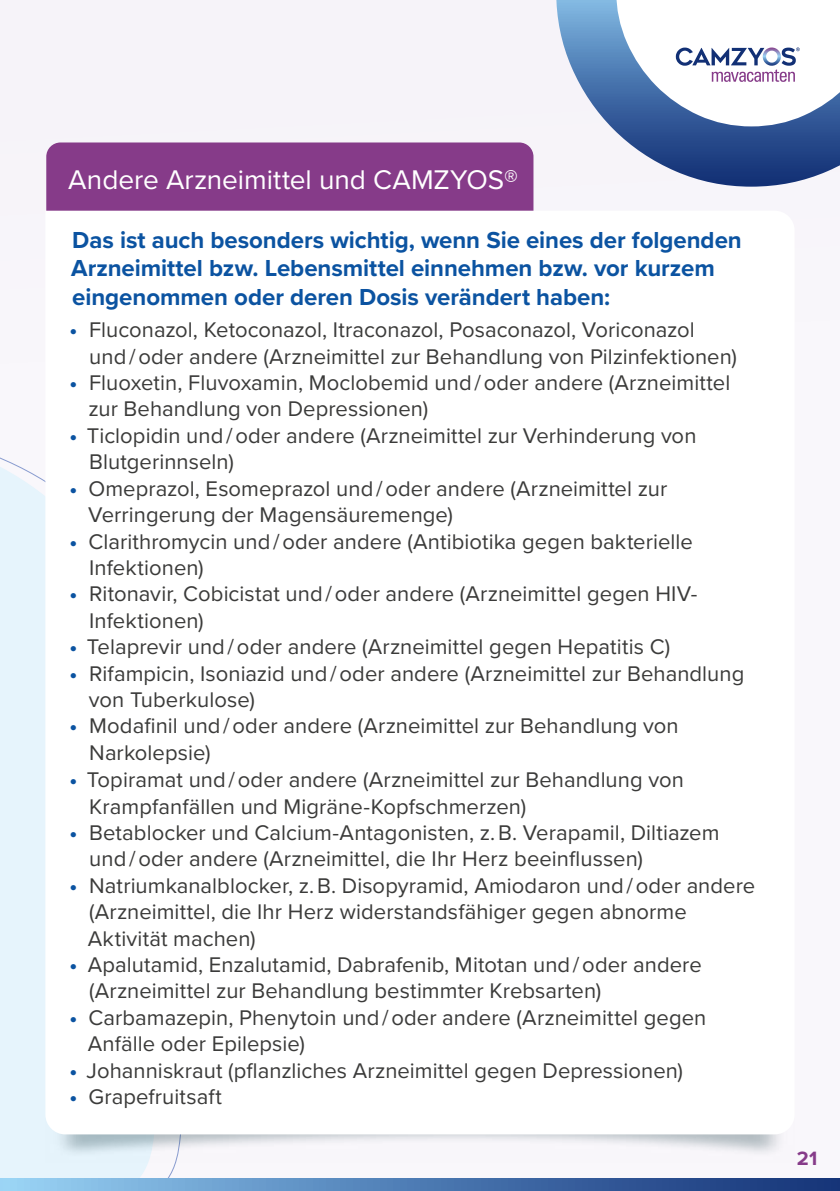
<style>
.page{position:relative;width:840px;height:1191px;background:#fff}
.page>*{position:absolute;margin:0;border:0;box-sizing:border-box;transform-origin:0 0}
.t1{font:28px "Proxima Nova";color:#fff}
.t2{font:700 24px/28.8px "Proxima Nova";color:#0b53a1}
.t3{font:22px/26.4px "Proxima Nova";letter-spacing:.005em;color:#3b3b3a}
.t4{font:700 20px "Proxima Nova";color:#863b89}
.s1{font-weight:700;color:#0b53a1}
</style>
<div class="page">
<div style="left:0;top:0;width:839px;height:995px;background:#f5f1f8"></div>
<div style="left:0;top:457px;width:176px;height:721px;background:#e6f4fc"></div>
<div style="left:46px;top:142px;width:487px;height:69px;background:#863b89"></div>
<div style="left:44px;top:1065px;width:750px;height:98px;background:#1a1a18;opacity:.75"></div>
<div style="left:45px;top:211px;width:749px;height:923px;background:#fff"></div>
<svg style="left:0;top:1178px;width:839px;height:13px;background:#517eb4"></svg>
<svg style="left:556px;top:0;width:283px;height:187px"></svg>
<svg style="left:675px;top:47px;width:124px;height:35px"></svg>
<p class="t1" style="left:68px;top:159px;width:451px">Andere Arzneimittel und CAMZYOS®</p>
<p class="t2" style="left:71px;top:225px;width:671px">Das ist auch besonders wichtig, wenn Sie eines der folgenden<br>Arzneimittel bzw. Lebensmittel einnehmen bzw. vor kurzem eingenommen oder deren Dosis verändert haben:</p>
<p class="t3" style="left:89px;top:316px;width:648px;text-indent:-20px"><span class="s1">•</span> Fluconazol, Ketoconazol, Itraconazol, Posaconazol, Voriconazol und / oder andere (Arzneimittel zur Behandlung von Pilzinfektionen)</p>
<p class="t3" style="left:88px;top:368px;width:643px;text-indent:-19px"><span class="s1">•</span> Fluoxetin, Fluvoxamin, Moclobemid und / oder andere (Arzneimittel zur Behandlung von Depressionen)</p>
<p class="t3" style="left:89px;top:421px;width:608px;text-indent:-20px"><span class="s1">•</span> Ticlopidin und / oder andere (Arzneimittel zur Verhinderung von<br>Blutgerinnseln)</p>
<p class="t3" style="left:88px;top:474px;width:580px;text-indent:-19px"><span class="s1">•</span> Omeprazol, Esomeprazol und / oder andere (Arzneimittel zur<br>Verringerung der Magensäuremenge)</p>
<p class="t3" style="left:89px;top:527px;width:605px;text-indent:-20px"><span class="s1">•</span> Clarithromycin und / oder andere (Antibiotika gegen bakterielle<br>Infektionen)</p>
<p class="t3" style="left:89px;top:580px;width:609px;text-indent:-20px"><span class="s1">•</span> Ritonavir, Cobicistat und / oder andere (Arzneimittel gegen HIV-<br>Infektionen)</p>
<p class="t3" style="left:69px;top:632px;width:602px"><span class="s1">•</span> Telaprevir und / oder andere (Arzneimittel gegen Hepatitis C)</p>
<p class="t3" style="left:89px;top:659px;width:656px;text-indent:-20px"><span class="s1">•</span> Rifampicin, Isoniazid und / oder andere (Arzneimittel zur Behandlung von Tuberkulose)</p>
<p class="t3" style="left:89px;top:712px;width:590px;text-indent:-20px"><span class="s1">•</span> Modafinil und / oder andere (Arzneimittel zur Behandlung von<br>Narkolepsie)</p>
<p class="t3" style="left:89px;top:765px;width:595px;text-indent:-20px"><span class="s1">•</span> Topiramat und / oder andere (Arzneimittel zur Behandlung von<br>Krampfanfällen und Migräne-Kopfschmerzen)</p>
<p class="t3" style="left:89px;top:818px;width:631px;text-indent:-20px"><span class="s1">•</span> Betablocker und Calcium-Antagonisten, z. B. Verapamil, Diltiazem und / oder andere (Arzneimittel, die Ihr Herz beeinflussen)</p>
<p class="t3" style="left:88px;top:871px;width:668px;text-indent:-18px"><span class="s1">•</span> Natriumkanalblocker, z. B. Disopyramid, Amiodaron und / oder andere (Arzneimittel, die Ihr Herz widerstandsfähiger gegen abnorme<br>Aktivität machen)</p>
<p class="t3" style="left:89px;top:950px;width:613px;text-indent:-20px"><span class="s1">•</span> Apalutamid, Enzalutamid, Dabrafenib, Mitotan und / oder andere (Arzneimittel zur Behandlung bestimmter Krebsarten)</p>
<p class="t3" style="left:88px;top:1003px;width:619px;text-indent:-18px"><span class="s1">•</span> Carbamazepin, Phenytoin und / oder andere (Arzneimittel gegen<br>Anfälle oder Epilepsie)</p>
<p class="t3" style="left:69px;top:1056px;width:615px"><span class="s1">•</span> Johanniskraut (pflanzliches Arzneimittel gegen Depressionen)</p>
<p class="t3" style="left:69px;top:1082px;width:154px"><span class="s1">•</span> Grapefruitsaft</p>
<p class="t4" style="left:796px;top:1143px;width:22px">21</p>
</div>
